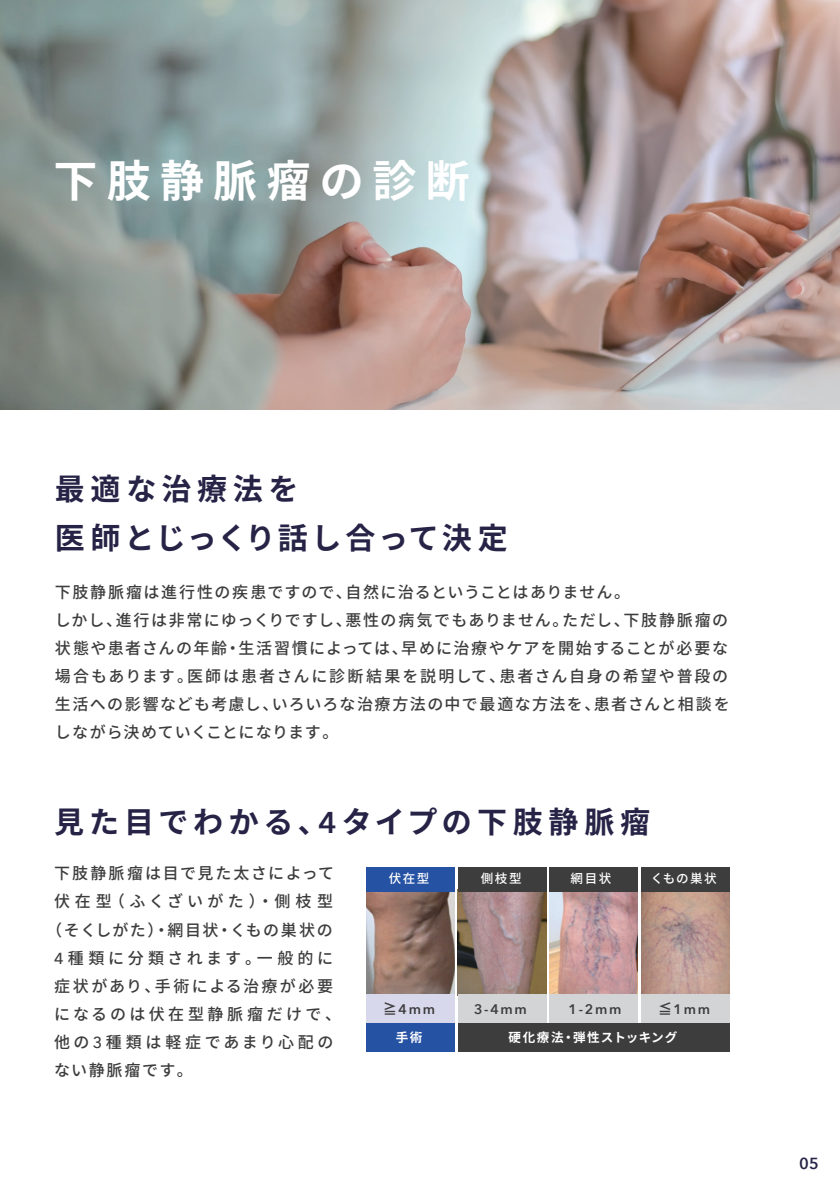
<style>
.page{position:relative;width:840px;height:1191px;background:#fff}
.page>*{position:absolute;margin:0;border:0;box-sizing:border-box;transform-origin:0 0}
.t1{font:700 44px "Noto Sans CJ Kjp";letter-spacing:.21em;color:#fff}
.t2{font:700 30px/49px "Noto Sans CJ Kjp";letter-spacing:.13em;color:#262346}
.t3{font:700 30px "Noto Sans CJ Kjp";letter-spacing:.17em;color:#262346}
.t4{font:500 16px/28px "Noto Sans CJ Kjp";letter-spacing:.1em;color:#3d3d3e}
.t5{font:500 16px "Noto Sans CJ Kjp";letter-spacing:.145em;color:#3d3d3e}
.t6{font:500 16px "Noto Sans CJ Kjp";letter-spacing:.275em;color:#3d3d3e}
.t7{font:500 16px "Noto Sans CJ Kjp";letter-spacing:.235em;color:#3d3d3e}
.t8{font:500 16px "Noto Sans CJ Kjp";letter-spacing:.21em;color:#3d3d3e}
.t9{font:500 16px "Noto Sans CJ Kjp";letter-spacing:.215em;color:#3d3d3e}
.t10{font:600 16px "Avenir Next";color:#262346}
.t11{font:600 13.8px "Avenir Next";letter-spacing:.125em;color:#3d3d3e}
.t12{font:700 12.6px "Noto Sans CJ Kjp";letter-spacing:.08em;color:#fff}
.t13{font:500 12.6px "Noto Sans CJ Kjp";letter-spacing:.125em;color:#fff}
.s1{font-family:"Avenir Next";font-weight:600}
.s2{font-family:"Avenir Next"}
.s3{font-family:"Noto Sans CJ Kjp";font-weight:700}
</style>
<div class="page">
<img style="left:0;top:0;width:839px;height:409px">
<img style="left:366px;top:891px;width:88px;height:103px">
<img style="left:457px;top:891px;width:89px;height:103px">
<img style="left:549px;top:891px;width:88px;height:103px">
<img style="left:641px;top:891px;width:87px;height:103px">
<div style="left:366px;top:866px;width:88px;height:25px;background:#2652a4"></div>
<div style="left:457px;top:866px;width:89px;height:25px;background:#3d3d3e"></div>
<div style="left:549px;top:866px;width:88px;height:25px;background:#3d3d3e"></div>
<div style="left:640px;top:866px;width:88px;height:25px;background:#3d3d3e"></div>
<div style="left:366px;top:994px;width:88px;height:28px;background:#d8d8ec"></div>
<div style="left:457px;top:994px;width:89px;height:28px;background:#d2d4d5"></div>
<div style="left:549px;top:994px;width:88px;height:28px;background:#d2d4d5"></div>
<div style="left:640px;top:994px;width:88px;height:28px;background:#d2d4d5"></div>
<div style="left:366px;top:1022px;width:88px;height:29px;background:#2652a4"></div>
<div style="left:457px;top:1022px;width:271px;height:29px;background:#3d3d3e"></div>
<h1 class="t1" style="left:53px;top:156px;width:418px">下肢静脈瘤の診断</h1>
<h2 class="t2" style="left:55px;top:465px;width:454px">最適な治療法を<br>医師とじっくり話し合って決定</h2>
<p class="t4" style="left:55px;top:579px;width:676px">下肢静脈瘤は進行性の疾患ですので、自然に治るということはありません。<br>しかし、進行は非常にゆっくりですし、悪性の病気でもありません。ただし、下肢静脈瘤の状態や患者さんの年齢・生活習慣によっては、早めに治療やケアを開始することが必要な場合もあります。医師は患者さんに診断結果を説明して、患者さん自身の希望や普段の生活への影響なども考慮し、いろいろな治療方法の中で最適な方法を、患者さんと相談をしながら決めていくことになります。</p>
<h2 class="t3" style="left:54px;top:805px;width:597px">見た目でわかる、<span class="s1">4</span>タイプの下肢静脈瘤</h2>
<p class="t13" style="left:388px;top:871px;width:42px">伏在型</p>
<p class="t4" style="left:54px;top:860px;width:281px">下肢静脈瘤は目で見た太さによって</p>
<p class="t6" style="left:54px;top:892px;width:280px">伏在型（ふくざいがた）・側枝型</p>
<p class="t4" style="left:46px;top:916px;width:288px">（そくしがた）・網目状・くもの巣状の</p>
<p class="t7" style="left:54px;top:948px;width:280px"><span class="s2">4</span>種類に分類されます。一般的に</p>
<p class="t5" style="left:54px;top:976px;width:280px">症状があり、手術による治療が必要</p>
<p class="t8" style="left:54px;top:1004px;width:288px">になるのは伏在型静脈瘤だけで、</p>
<p class="t9" style="left:54px;top:1032px;width:281px">他の<span class="s2">3</span>種類は軽症であまり心配の</p>
<p class="t4" style="left:54px;top:1056px;width:140px">ない静脈瘤です。</p>
<p class="t13" style="left:480px;top:871px;width:42px">側枝型</p>
<p class="t13" style="left:570px;top:871px;width:42px">網目状</p>
<p class="t13" style="left:650px;top:871px;width:67px">くもの巣状</p>
<p class="t11" style="left:383px;top:997px;width:54px"><span class="s3">≧</span>4mm</p>
<p class="t12" style="left:395px;top:1030px;width:28px">手術</p>
<p class="t12" style="left:508px;top:1030px;width:170px">硬化療法・弾性ストッキング</p>
<p class="t11" style="left:474px;top:997px;width:54px">3-4mm</p>
<p class="t11" style="left:568px;top:997px;width:54px">1-2mm</p>
<p class="t11" style="left:657px;top:997px;width:54px"><span class="s3">≦</span>1mm</p>
<p class="t10" style="left:798px;top:1150px;width:21px">05</p>
</div>
